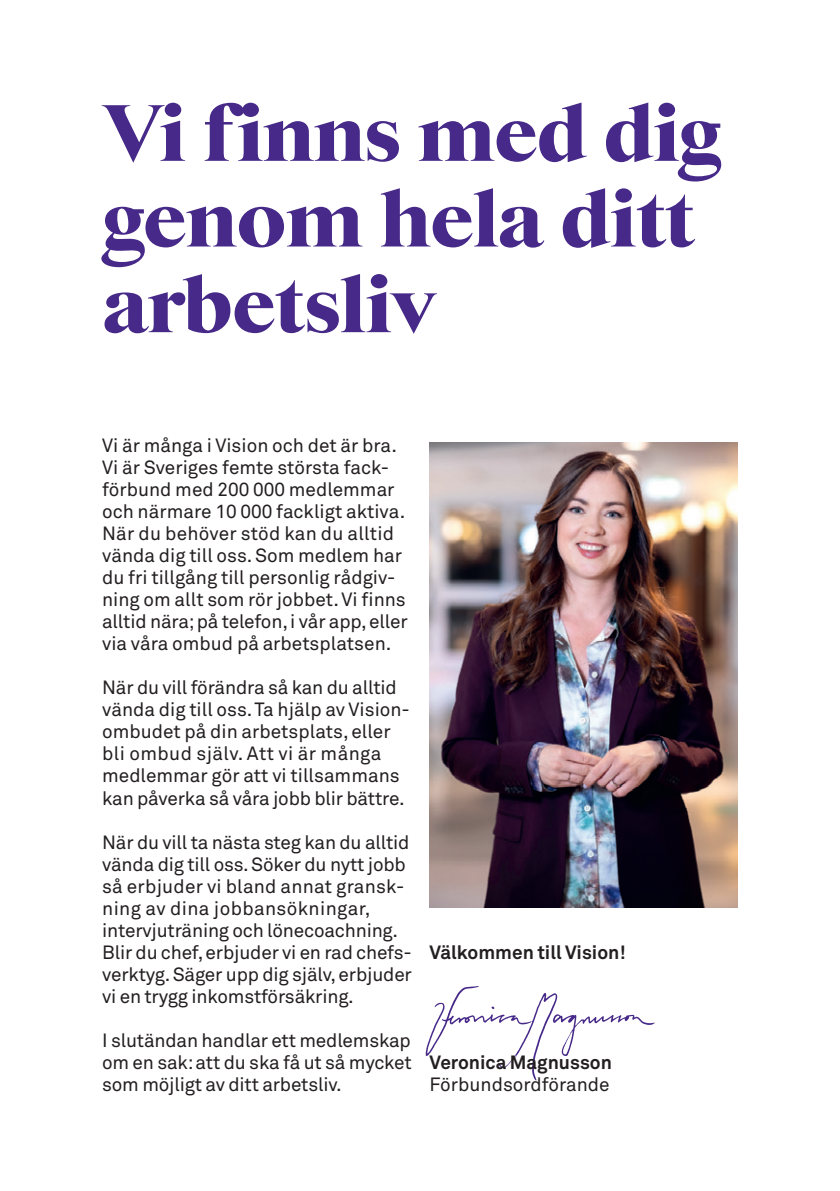
<style>
.page{position:relative;width:840px;height:1191px;background:#fff}
.page>*{position:absolute;margin:0;border:0;box-sizing:border-box;transform-origin:0 0}
.Rubrik_Starling_36{font:900 81.2px/85.6px "Starling";letter-spacing:-.01em;color:#462988}
.Brd1{font:19px/22px "Akkurat";color:#231f20}
.Brd1-2{font:700 19px "Akkurat";color:#231f20}
</style>
<div class="page">
<img style="left:425px;top:986px;width:230px;height:95px">
<img style="left:429px;top:442px;width:308px;height:465px">
<p class="Rubrik_Starling_36" style="left:102px;top:92px;width:619px">Vi finns med dig genom hela ditt arbetsliv</p>
<p class="Brd1" style="left:102px;top:435px;width:307px">Vi är många i Vision och det är bra.<br>Vi är Sveriges femte största fack&shy;förbund med 200 000 medlemmar och närmare 10 000 fackligt aktiva.<br>När du behöver stöd kan du alltid vända dig till oss. Som medlem har du fri tillgång till personlig rådgiv&shy;ning om allt som rör jobbet. Vi finns alltid nära; på telefon, i vår app, eller via våra ombud på arbetsplatsen.</p>
<p class="Brd1" style="left:102px;top:677px;width:309px">När du vill förändra så kan du alltid vända dig till oss. Ta hjälp av Vision&shy;ombudet på din arbetsplats, eller bli ombud själv. Att vi är många medlemmar gör att vi tillsammans kan påverka så våra jobb blir bättre.</p>
<p class="Brd1" style="left:102px;top:831px;width:311px">När du vill ta nästa steg kan du alltid vända dig till oss. Söker du nytt jobb så erbjuder vi bland annat gransk&shy;ning av dina jobbansökningar, intervjuträning och lönecoachning.<br>Blir du chef, erbjuder vi en rad chefs&shy;verktyg. Säger upp dig själv, erbjuder vi en trygg inkomstförsäkring.</p>
<p class="Brd1" style="left:102px;top:1029px;width:311px;text-align:justify">I slutändan handlar ett medlemskap om en sak: att du ska få ut så mycket som möjligt av ditt arbetsliv.</p>
<p class="Brd1-2" style="left:429px;top:940px;width:198px">Välkommen till Vision!</p>
<p class="Brd1-2" style="left:429px;top:1050px;width:184px">Veronica Magnusson</p>
<p class="Brd1" style="left:429px;top:1073px;width:182px">Förbundsordförande</p>
</div>
